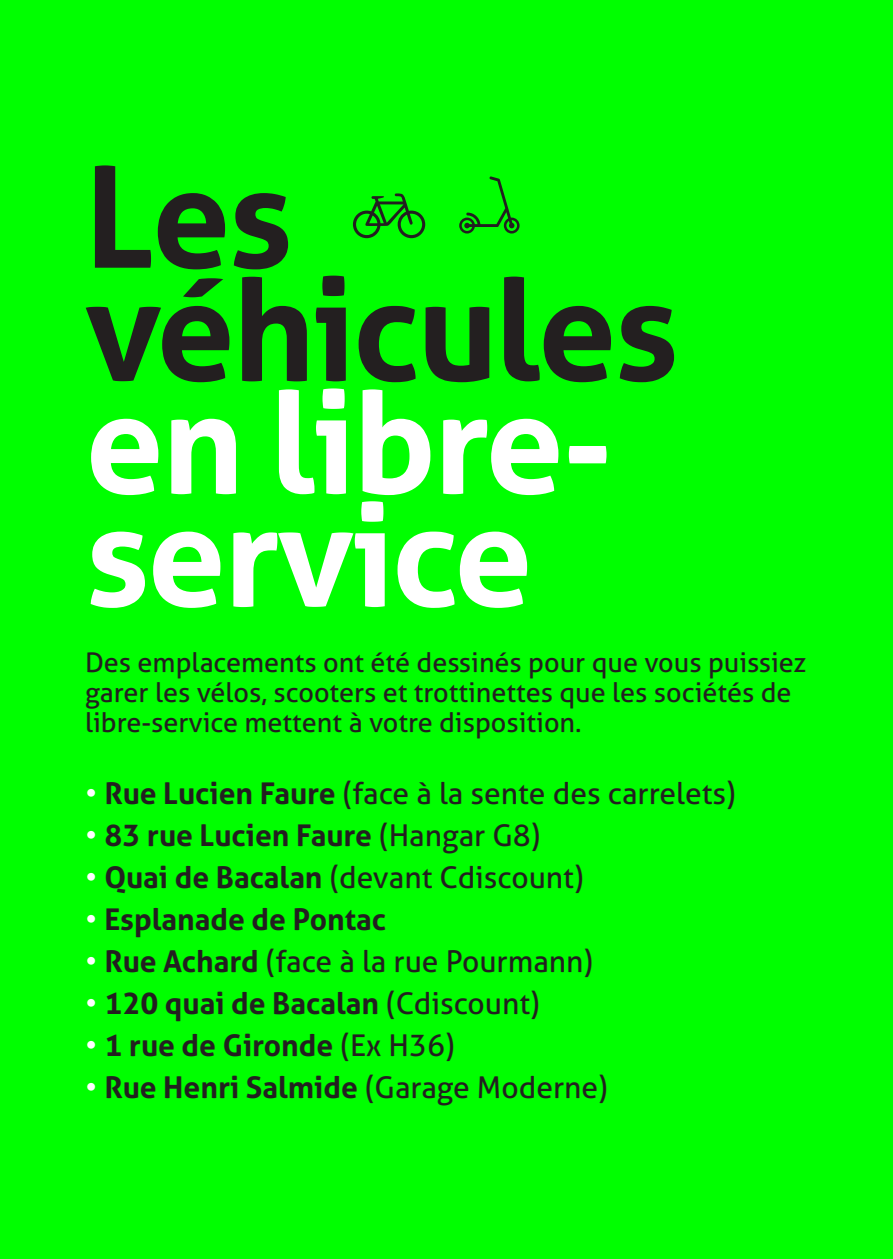
<style>
.page{position:relative;width:893px;height:1259px;background:#0f0}
.page>*{position:absolute;margin:0;border:0;box-sizing:border-box;transform-origin:0 0}
.t1{font:700 141px/112.8px "Aller";letter-spacing:-.02em;color:#fff}
.t2{font:700 141px/112.8px "Aller";letter-spacing:-.02em;color:#231f20}
.t3{font:700 30px "Aller";color:#231f20}
.t4{font:30px "Aller";color:#231f20}
.t5{font:27px/30px "Aller";color:#231f20}
.s1{color:#fff}
.s2{font-weight:700}
.s3{font-weight:400;color:#fff}
.s4{font-weight:400}
</style>
<div class="page">
<svg style="left:353px;top:193px;width:72px;height:45px"></svg>
<svg style="left:459px;top:176px;width:61px;height:57px"></svg>
<h1 class="t2" style="left:85px;top:160px;width:595px">Les véhicules</h1>
<h1 class="t1" style="left:85px;top:386px;width:530px">en libre&shy;service</h1>
<p class="t5" style="left:85px;top:647px;width:723px">Des emplacements ont été dessinés pour que vous puissiez garer les vélos, scooters et trottinettes que les sociétés de libre-service mettent à votre disposition.</p>
<p class="t4" style="left:85px;top:775px;width:652px"><span class="s1">•</span> <span class="s2">Rue Lucien Faure</span> (face à la sente des carrelets)</p>
<p class="t3" style="left:85px;top:817px;width:457px"><span class="s3">•</span> 83 rue Lucien Faure <span class="s4">(Hangar G8)</span></p>
<p class="t4" style="left:85px;top:859px;width:500px"><span class="s1">•</span> <span class="s2">Quai de Bacalan</span> (devant Cdiscount)</p>
<p class="t3" style="left:85px;top:901px;width:303px"><span class="s3">•</span> Esplanade de Pontac</p>
<p class="t4" style="left:85px;top:943px;width:510px"><span class="s1">•</span> <span class="s2">Rue Achard</span> (face à la rue Pourmann)</p>
<p class="t3" style="left:85px;top:985px;width:456px"><span class="s3">•</span> 120 quai de Bacalan <span class="s4">(Cdiscount)</span></p>
<p class="t3" style="left:85px;top:1027px;width:371px"><span class="s3">•</span> 1 rue de Gironde <span class="s4">(Ex H36)</span></p>
<p class="t3" style="left:85px;top:1069px;width:524px"><span class="s3">•</span> Rue Henri Salmide <span class="s4">(Garage Moderne)</span></p>
</div>
